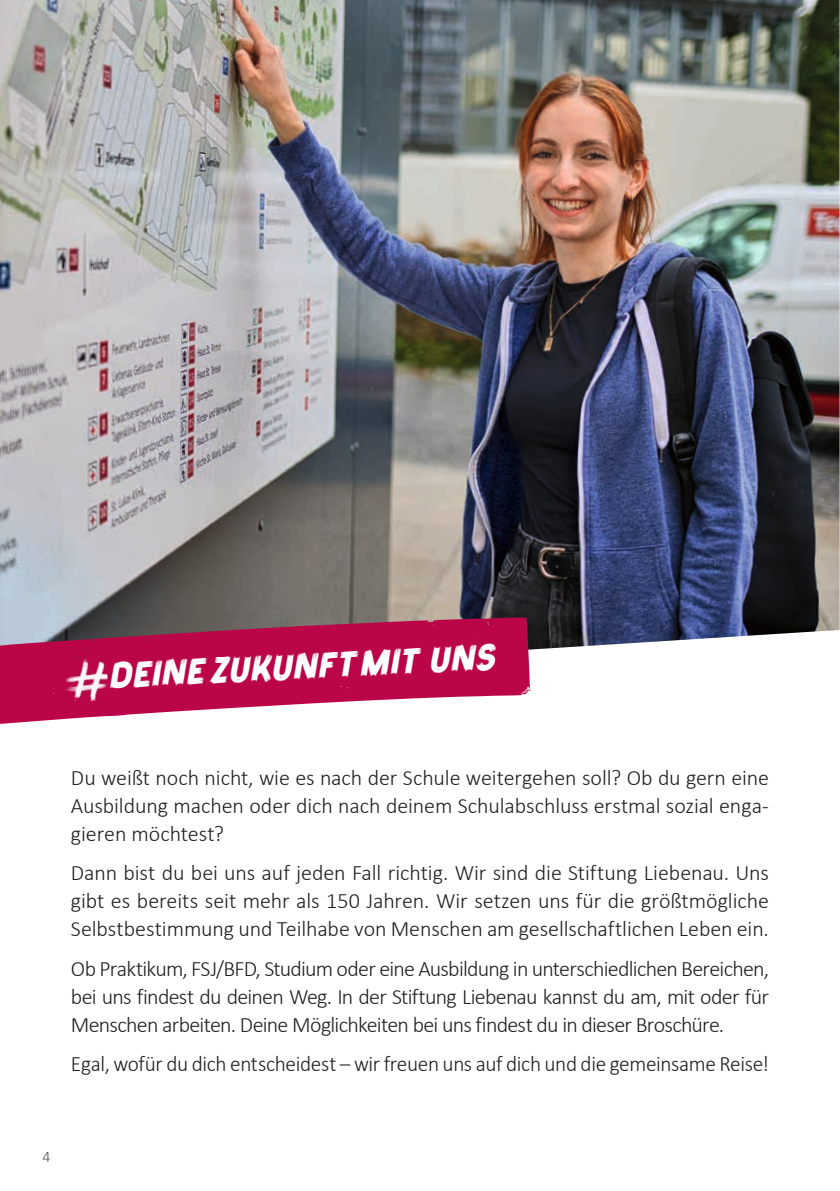
<style>
.page{position:relative;width:840px;height:1191px;background:#fff}
.page>*{position:absolute;margin:0;border:0;box-sizing:border-box;transform-origin:0 0}
.t1{font:italic 32px "Painless";color:#fff}
.t2{font:300 22px/28px "Calibri";letter-spacing:-.01em;color:#231f20;text-align:justify}
.t3{font:300 16px "Calibri";color:#57585a}
</style>
<div class="page">
<img style="left:0;top:0;width:839px;height:650px">
<svg style="left:0;top:617px;width:530px;height:107px;fill:#ba0549"></svg>
<img style="left:55px;top:657px;width:54px;height:47px">
<h1 class="t1" style="left:108px;top:655px;width:386px;rotate:-3deg">DEINE ZUKUNFTmit UNS</h1>
<p class="t2" style="left:71px;top:762px;width:699px">Du weißt noch nicht, wie es nach der Schule weitergehen soll? Ob du gern eine Ausbildung machen oder dich nach deinem Schulabschluss erstmal sozial enga&shy;gieren möchtest?</p>
<p class="t2" style="left:71px;top:858px;width:699px">Dann bist du bei uns auf jeden Fall richtig. Wir sind die Stiftung Liebenau. Uns gibt es bereits seit mehr als 150 Jahren. Wir setzen uns für die größtmögliche Selbstbestimmung und Teilhabe von Menschen am gesellschaftlichen Leben ein.</p>
<p class="t2" style="left:71px;top:953px;width:699px">Ob Praktikum, FSJ/BFD, Studium oder eine Ausbildung in unterschiedlichen Bereichen, bei uns findest du deinen Weg. In der Stiftung Liebenau kannst du am, mit oder für Menschen arbeiten. Deine Möglichkeiten bei uns findest du in dieser Broschüre.</p>
<p class="t2" style="left:71px;top:1048px;width:699px">Egal, wofür du dich entscheidest – wir freuen uns auf dich und die gemeinsame Reise!</p>
<p class="t3" style="left:43px;top:1146px;width:10px">4</p>
</div>
